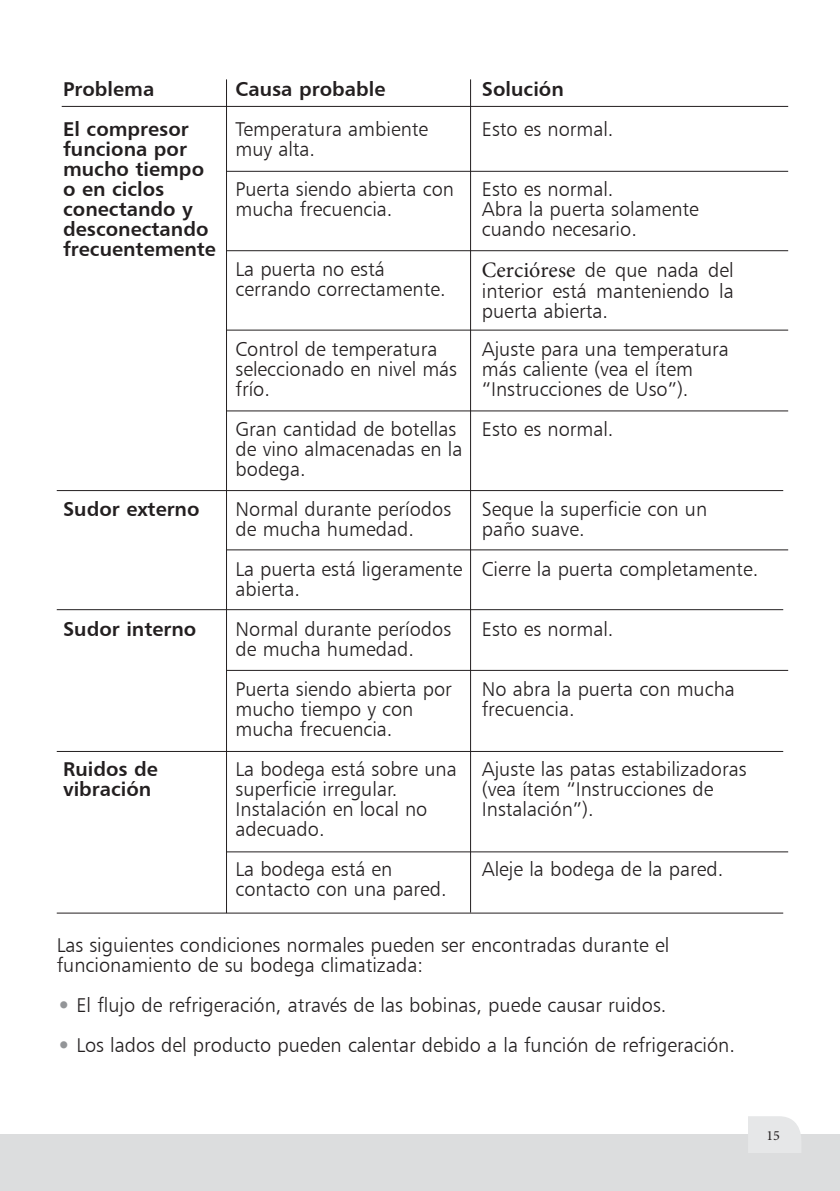
<style>
.page{position:relative;width:840px;height:1191px;background:#fff}
.page>*{position:absolute;margin:0;border:0;box-sizing:border-box;transform-origin:0 0}
.t1{font:20px/20px "Humanist 777 BT Light B";color:#231f20}
.t2{font:20px/20px "Humanist 777 BT Bold B";color:#231f20}
.t3{font:14px "Minion Pro";color:#231f20}
.s1{font-family:"Minion Pro";font-size:22px}
.s2{font-size:24px;color:#939598}
</style>
<div class="page">
<div style="left:0;top:1134px;width:839px;height:56px;background:#dcddde"></div>
<svg style="left:748px;top:1116px;width:53px;height:18px"></svg>
<hr style="left:62px;top:106px;width:725px;height:1px;background:#231f20">
<hr style="left:470px;top:79px;width:1px;height:833px;background:#231f20">
<hr style="left:226px;top:171px;width:561px;height:1px;background:#231f20">
<hr style="left:226px;top:250px;width:561px;height:1px;background:#231f20">
<hr style="left:226px;top:329px;width:561px;height:1px;background:#231f20">
<hr style="left:226px;top:410px;width:561px;height:1px;background:#231f20">
<hr style="left:226px;top:549px;width:561px;height:1px;background:#231f20">
<hr style="left:226px;top:670px;width:561px;height:1px;background:#231f20">
<hr style="left:226px;top:851px;width:561px;height:1px;background:#231f20">
<hr style="left:226px;top:79px;width:1px;height:834px;background:#231f20">
<hr style="left:57px;top:490px;width:725px;height:1px;background:#231f20">
<hr style="left:57px;top:609px;width:725px;height:1px;background:#231f20">
<hr style="left:57px;top:751px;width:725px;height:1px;background:#231f20">
<hr style="left:57px;top:912px;width:725px;height:1px;background:#231f20">
<p class="t2" style="left:63px;top:69px;width:127px;line-height:40px">Problema<br>El compresor</p>
<p class="t2" style="left:63px;top:139px;width:154px">funciona por mucho tiempo o en ciclos conectando y desconectando frecuentemente</p>
<p class="t2" style="left:63px;top:499px;width:138px">Sudor externo</p>
<p class="t2" style="left:63px;top:619px;width:135px">Sudor interno</p>
<p class="t2" style="left:63px;top:759px;width:96px">Ruidos de vibración</p>
<p class="t2" style="left:235px;top:79px;width:151px">Causa probable</p>
<p class="t1" style="left:235px;top:119px;width:194px">Temperatura ambiente muy alta.</p>
<p class="t1" style="left:235px;top:179px;width:220px">Puerta siendo abierta con mucha frecuencia.</p>
<p class="t1" style="left:235px;top:259px;width:211px">La puerta no está cerrando correctamente.</p>
<p class="t1" style="left:235px;top:339px;width:223px">Control de temperatura seleccionado en nivel más frío.</p>
<p class="t1" style="left:235px;top:419px;width:228px">Gran cantidad de botellas de vino almacenadas en la bodega.</p>
<p class="t1" style="left:235px;top:499px;width:217px">Normal durante períodos de mucha humedad.</p>
<p class="t1" style="left:235px;top:559px;width:228px">La puerta está ligeramente abierta.</p>
<p class="t1" style="left:235px;top:619px;width:217px">Normal durante períodos de mucha humedad.</p>
<p class="t1" style="left:235px;top:679px;width:218px">Puerta siendo abierta por mucho tiempo y con mucha frecuencia.</p>
<p class="t1" style="left:235px;top:759px;width:222px">La bodega está sobre una superficie irregular.<br>Instalación en local no adecuado.</p>
<p class="t1" style="left:235px;top:859px;width:213px">La bodega está en contacto con una pared.</p>
<p class="t2" style="left:481px;top:79px;width:83px">Solución</p>
<p class="t1" style="left:481px;top:119px;width:133px">Esto es normal.</p>
<p class="t1" style="left:481px;top:179px;width:218px">Esto es normal.<br>Abra la puerta solamente cuando necesario.</p>
<p class="t1" style="left:481px;top:259px;width:253px;line-height:20.6px;text-align:justify"><span class="s1">Cerciórese</span> de que nada del interior está manteniendo la puerta abierta.</p>
<p class="t1" style="left:481px;top:339px;width:248px">Ajuste para una temperatura más caliente (vea el ítem “Instrucciones de Uso”).</p>
<p class="t1" style="left:481px;top:419px;width:133px">Esto es normal.</p>
<p class="t1" style="left:481px;top:499px;width:227px">Seque la superficie con un paño suave.</p>
<p class="t1" style="left:481px;top:559px;width:278px">Cierre la puerta completamente.</p>
<p class="t1" style="left:481px;top:619px;width:133px">Esto es normal.</p>
<p class="t1" style="left:481px;top:679px;width:254px">No abra la puerta con mucha frecuencia.</p>
<p class="t1" style="left:481px;top:759px;width:266px">Ajuste las patas estabilizadoras (vea ítem “Instrucciones de<br>Instalación”).</p>
<p class="t1" style="left:481px;top:859px;width:243px">Aleje la bodega de la pared.</p>
<p class="t1" style="left:57px;top:934px;width:613px">Las siguientes condiciones normales pueden ser encontradas durante el funcionamiento de su bodega climatizada:</p>
<p class="t1" style="left:57px;top:994px;width:611px"><span class="s2">•</span> El flujo de refrigeración, através de las bobinas, puede causar ruidos.</p>
<p class="t1" style="left:57px;top:1034px;width:679px"><span class="s2">•</span> Los lados del producto pueden calentar debido a la función de refrigeración.</p>
<p class="t3" style="left:766px;top:1125px;width:15px">15</p>
</div>
